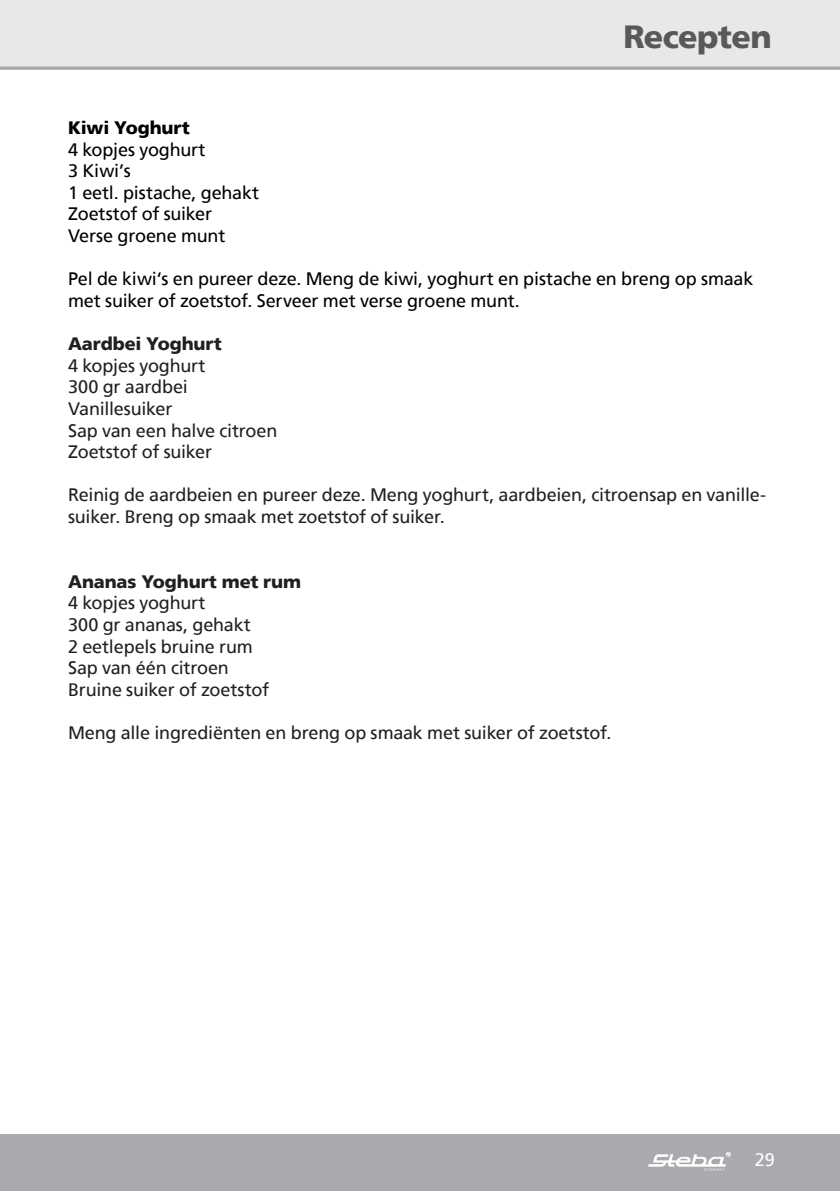
<style>
.page{position:relative;width:840px;height:1191px;background:#fff}
.page>*{position:absolute;margin:0;border:0;box-sizing:border-box;transform-origin:0 0}
.t1{font:900 32px "Frutiger";letter-spacing:-.02em;color:#58595b}
.t2{font:18px/21.6px "Frutiger";letter-spacing:-.01em;color:#231f20}
.t3{font:18px/21.6px "Frutiger";letter-spacing:-.01em;color:#000}
.t4{font:900 18px "Frutiger";letter-spacing:-.005em;color:#231f20}
.t5{font:900 18px "Frutiger";letter-spacing:-.01em;color:#000}
.t6{font:18px "Frutiger";color:#fff}
</style>
<div class="page">
<div style="left:0;top:0;width:839px;height:68px;background:#e7e8e8"></div>
<div style="left:0;top:1134px;width:839px;height:57px;background:#a8aaad"></div>
<svg style="left:648px;top:1151px;width:82px;height:19px"></svg>
<svg style="left:0;top:66px;width:839px;height:4px;background:#b3b5b8"></svg>
<h1 class="t1" style="left:623px;top:22px;width:150px">Recepten</h1>
<p class="t5" style="left:68px;top:120px;width:123px">Kiwi Yoghurt</p>
<p class="t3" style="left:68px;top:140px;width:193px">4 kopjes yoghurt<br>3 Kiwi’s<br>1 eetl. pistache, gehakt<br>Zoetstof of suiker<br>Verse groene munt</p>
<p class="t3" style="left:68px;top:269px;width:686px">Pel de kiwi‘s en pureer deze. Meng de kiwi, yoghurt en pistache en breng op smaak met suiker of zoetstof. Serveer met verse groene munt.</p>
<p class="t4" style="left:68px;top:336px;width:155px">Aardbei Yoghurt</p>
<p class="t2" style="left:68px;top:356px;width:211px">4 kopjes yoghurt<br>300 gr aardbei<br>Vanillesuiker<br>Sap van een halve citroen<br>Zoetstof of suiker</p>
<p class="t2" style="left:68px;top:485px;width:699px">Reinig de aardbeien en pureer deze. Meng yoghurt, aardbeien, citroensap en vanille&shy;suiker. Breng op smaak met zoetstof of suiker.</p>
<p class="t4" style="left:68px;top:573px;width:234px">Ananas Yoghurt met rum</p>
<p class="t2" style="left:68px;top:593px;width:202px">4 kopjes yoghurt<br>300 gr ananas, gehakt<br>2 eetlepels bruine rum<br>Sap van één citroen<br>Bruine suiker of zoetstof</p>
<p class="t2" style="left:68px;top:723px;width:544px">Meng alle ingrediënten en breng op smaak met suiker of zoetstof.</p>
<p class="t6" style="left:754px;top:1152px;width:22px">29</p>
</div>
